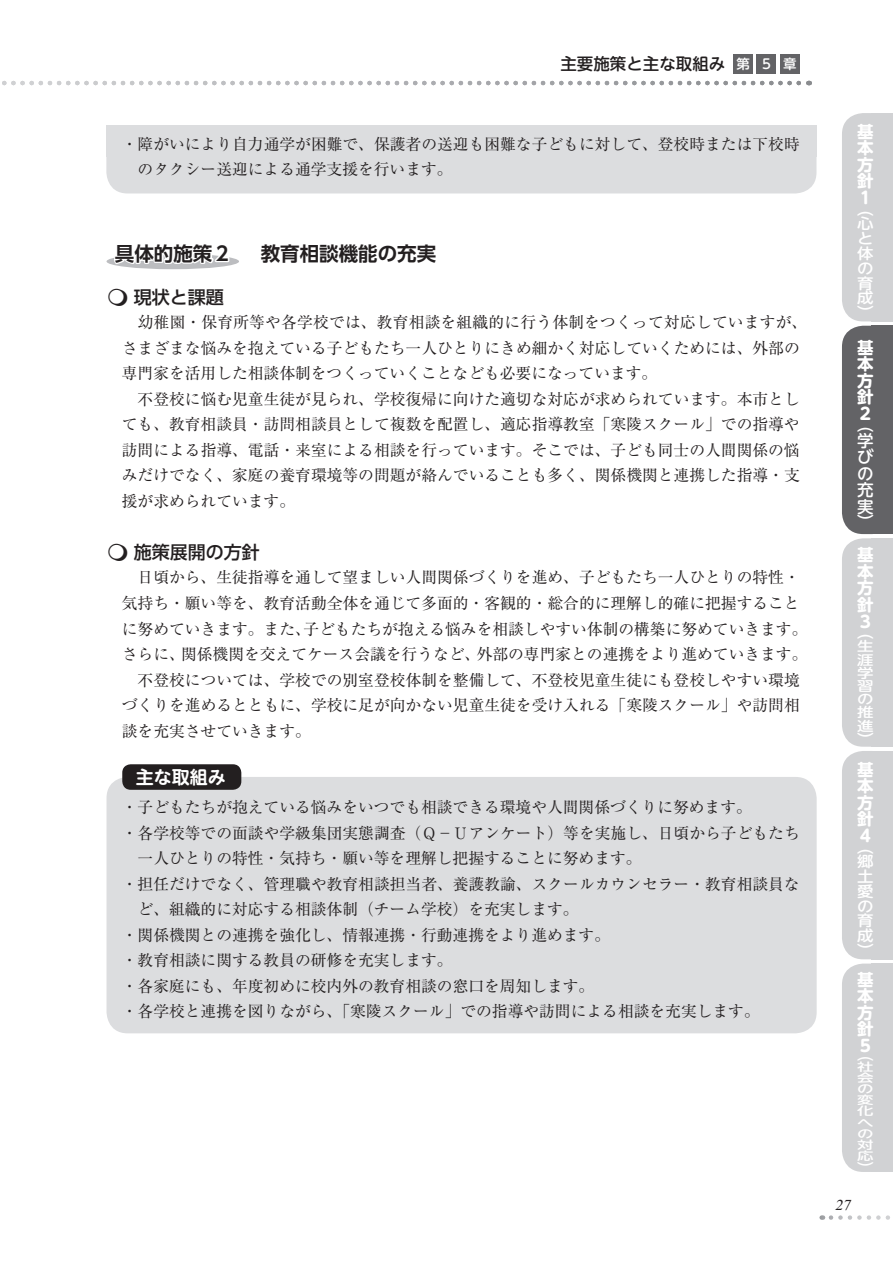
<style>
.page{position:relative;width:893px;height:1263px;background:#fff}
.page>*{position:absolute;margin:0;border:0;box-sizing:border-box;transform-origin:0 0}
.t1{font:700 19.5px "UD Shin Go Pro De";color:#231f20}
.t2{font:500 18px "UD Shin Go Pro";color:#231f20}
.t3{font:700 18px "UD Shin M Go Pro De";color:#fff}
.t4{font:700 16.5px/16.6px "UD Shin M Go Pro";color:#fff;text-align:justify}
.t5{font:500 16.5px "UD Shin M Go Pro";color:#231f20}
.t6{font:500 16.5px/16.4px "UD Shin M Go Pro";color:#fff;text-align:justify}
.t7{font:15.75px/25.5px "Ryumin Pr 5";color:#231f20}
.t8{font:italic 15px "Times New Roman";color:#231f20}
.t9{font:500 14.85px/14.9px "UD Shin M Go Pro";color:#fff;text-align:justify;scale:1.11 1}
.t10{font:500 13.2px/13.2px "UD Shin M Go Pro";color:#fff;text-align:justify;scale:1.25 1}
.t11{font:500 11.25px/11.2px "UD Shin M Go Pro";color:#fff;text-align:justify;scale:1.47 1}
.s1{font-size:13.5px;color:#fff}
</style>
<div class="page">
<div style="left:107px;top:777px;width:710px;height:256px;background:#dcdddf;border-radius:21px"></div>
<div style="left:106px;top:134px;width:710px;height:59px;background:#dcdddf;border-radius:21px"></div>
<div style="left:106px;top:125px;width:710px;height:32px;background:#dcdddf"></div>
<div style="left:107px;top:254px;width:132px;height:15px;background:#bcbdc0;border-radius:50%"></div>
<svg style="left:111px;top:254px;width:120px;height:13px"></svg>
<div style="left:122px;top:764px;width:119px;height:26px;background:#231f20;border-radius:9px"></div>
<div style="left:733px;top:54px;width:20px;height:19px;background:#636366"></div>
<div style="left:757px;top:54px;width:19px;height:19px;background:#636366"></div>
<div style="left:780px;top:54px;width:19px;height:19px;background:#636366"></div>
<div style="left:872px;top:113px;width:21px;height:208px;background:#d1d2d4"></div>
<div style="left:842px;top:113px;width:51px;height:208px;background:#d1d2d4;border-radius:21px"></div>
<div style="left:872px;top:326px;width:21px;height:208px;background:#636366"></div>
<div style="left:842px;top:326px;width:51px;height:208px;background:#636366;border-radius:21px"></div>
<div style="left:872px;top:538px;width:21px;height:209px;background:#d1d2d4"></div>
<div style="left:842px;top:538px;width:51px;height:209px;background:#d1d2d4;border-radius:21px"></div>
<div style="left:872px;top:751px;width:21px;height:208px;background:#d1d2d4"></div>
<div style="left:842px;top:751px;width:51px;height:208px;background:#d1d2d4;border-radius:21px"></div>
<div style="left:872px;top:963px;width:21px;height:209px;background:#d1d2d4"></div>
<div style="left:842px;top:963px;width:51px;height:209px;background:#d1d2d4;border-radius:21px"></div>
<svg style="left:2px;top:81px;width:807px;height:4px"></svg>
<svg style="left:831px;top:1215px;width:59px;height:5px"></svg>
<p class="t5" style="left:560px;top:50px;width:238px">主要施策と主な取組み <span class="s1">第 ５ 章</span></p>
<p class="t7" style="left:138px;top:130px;width:664px;text-indent:-16px">・障がいにより自力通学が困難で、保護者の送迎も困難な子どもに対して、登校時または下校時のタクシー送迎による通学支援を行います。</p>
<p class="t1" style="left:115px;top:237px;width:118px">具体的施策２</p>
<p class="t1" style="left:261px;top:237px;width:177px">教育相談機能の充実</p>
<p class="t2" style="left:134px;top:282px;width:91px">現状と課題</p>
<p class="t7" style="left:122px;top:309px;width:687px">　幼稚園・保育所等や各学校では、教育相談を組織的に行う体制をつくって対応していますが、さまざまな悩みを抱えている子どもたち一人ひとりにきめ細かく対応していくためには、外部の専門家を活用した相談体制をつくっていくことなども必要になっています。<br>　不登校に悩む児童生徒が見られ、学校復帰に向けた適切な対応が求められています。本市としても、教育相談員・訪問相談員として複数を配置し、適応指導教室「寒陵スクール」での指導や訪問による指導、電話・来室による相談を行っています。そこでは、子ども同士の人間関係の悩みだけでなく、家庭の養育環境等の問題が絡んでいることも多く、関係機関と連携した指導・支援が求められています。</p>
<p class="t2" style="left:134px;top:537px;width:127px">施策展開の方針</p>
<p class="t7" style="left:122px;top:564px;width:687px">　日頃から、生徒指導を通して望ましい人間関係づくりを進め、子どもたち一人ひとりの特性・気持ち・願い等を、教育活動全体を通じて多面的・客観的・総合的に理解し的確に把握することに努めていきます。また、子どもたちが抱える悩みを相談しやすい体制の構築に努めていきます。さらに、関係機関を交えてケース会議を行うなど、外部の専門家との連携をより進めていきます。　不登校については、学校での別室登校体制を整備して、不登校児童生徒にも登校しやすい環境づくりを進めるとともに、学校に足が向かない児童生徒を受け入れる「寒陵スクール」や訪問相談を充実させていきます。</p>
<p class="t3" style="left:136px;top:762px;width:92px">主な取組み</p>
<p class="t7" style="left:122px;top:793px;width:631px">・子どもたちが抱えている悩みをいつでも相談できる環境や人間関係づくりに努めます。</p>
<p class="t7" style="left:122px;top:819px;width:679px">・各学校等での面談や学級集団実態調査（Ｑ－Ｕアンケート）等を実施し、日頃から子どもたち</p>
<p class="t7" style="left:138px;top:844px;width:505px">一人ひとりの特性・気持ち・願い等を理解し把握することに努めます。</p>
<p class="t7" style="left:122px;top:870px;width:679px">・担任だけでなく、管理職や教育相談担当者、養護教諭、スクールカウンセラー・教育相談員な</p>
<p class="t7" style="left:138px;top:895px;width:442px">ど、組織的に対応する相談体制（チーム学校）を充実します。</p>
<p class="t7" style="left:122px;top:921px;width:490px">・関係機関との連携を強化し、情報連携・行動連携をより進めます。</p>
<p class="t7" style="left:122px;top:946px;width:332px">・教育相談に関する教員の研修を充実します。</p>
<p class="t7" style="left:122px;top:972px;width:474px">・各家庭にも、年度初めに校内外の教育相談の窓口を周知します。</p>
<p class="t7" style="left:122px;top:997px;width:639px">・各学校と連携を図りながら、｢寒陵スクール｣での指導や訪問による相談を充実します。</p>
<p class="t4" style="left:857px;top:122px;width:18px">基本方針１</p>
<p class="t6" style="left:857px;top:199px;width:18px">（</p>
<p class="t9" style="left:857px;top:215px;width:16px">心と体の育成</p>
<p class="t6" style="left:857px;top:304px;width:18px">）</p>
<p class="t4" style="left:857px;top:338px;width:18px">基本方針２</p>
<p class="t6" style="left:857px;top:415px;width:18px">（学びの充実）</p>
<p class="t4" style="left:857px;top:546px;width:18px">基本方針３</p>
<p class="t6" style="left:857px;top:623px;width:18px">（</p>
<p class="t10" style="left:857px;top:639px;width:14px">生涯学習の推進</p>
<p class="t6" style="left:857px;top:731px;width:18px">）</p>
<p class="t4" style="left:857px;top:760px;width:18px">基本方針４</p>
<p class="t6" style="left:857px;top:837px;width:18px">（</p>
<p class="t9" style="left:857px;top:853px;width:16px">郷土愛の育成</p>
<p class="t6" style="left:857px;top:942px;width:18px">）</p>
<p class="t4" style="left:857px;top:970px;width:18px">基本方針５</p>
<p class="t9" style="left:857px;top:1046px;width:16px">（</p>
<p class="t11" style="left:857px;top:1060px;width:12px">社会の変化への対応</p>
<p class="t9" style="left:857px;top:1160px;width:16px">）</p>
<p class="t8" style="left:835px;top:1195px;width:20px">27</p>
</div>
